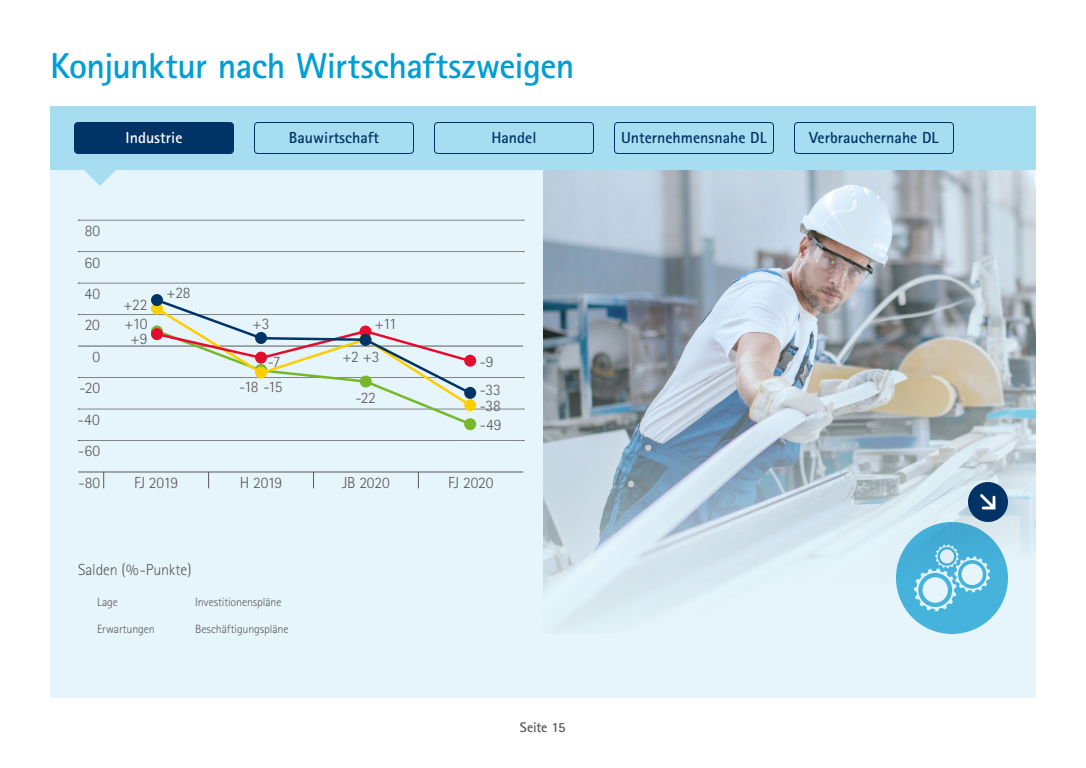
<style>
.page{position:relative;width:1086px;height:768px;background:#fff}
.page>*{position:absolute;margin:0;border:0;box-sizing:border-box;transform-origin:0 0}
.Headline_Kategorie_2{font:700 36px "Rotis Sans Serif";letter-spacing:-.015em;color:#009ed4}
.Fliesstext_10_pt_tit{font:300 16px "Rotis Sans Serif";letter-spacing:-.01em;color:#58585a}
.t1{font:700 16px "Rotis Sans Serif";color:#036}
.t2{font:700 16px "Rotis Sans Serif";color:#fff}
.Headline_Kategorie_2-2{font:700 14px "Rotis Sans Serif";letter-spacing:-.02em;color:#58585a}
.Fliesstext_10_pt_tit-2{font:300 12px "Rotis Sans Serif";letter-spacing:-.01em;color:#58585a}
</style>
<div class="page">
<div style="left:50px;top:106px;width:986px;height:592px;background:#e6f5fb"></div>
<div style="left:50px;top:106px;width:986px;height:64px;background:#a6ddf0"></div>
<svg style="left:84px;top:170px;width:32px;height:16px"></svg>
<img style="left:543px;top:170px;width:493px;height:455px">
<svg style="left:78px;top:220px;width:446px;height:1px"></svg>
<hr style="left:78px;top:472px;width:445px;height:1px;background:#58585a">
<svg style="left:78px;top:440px;width:446px;height:1px"></svg>
<svg style="left:78px;top:283px;width:446px;height:1px"></svg>
<svg style="left:78px;top:251px;width:446px;height:1px"></svg>
<svg style="left:103px;top:472px;width:1px;height:16px"></svg>
<svg style="left:208px;top:473px;width:1px;height:15px"></svg>
<svg style="left:313px;top:473px;width:1px;height:15px"></svg>
<svg style="left:418px;top:473px;width:1px;height:15px"></svg>
<div style="left:464px;top:418px;width:12px;height:12px;background:#76b82a;border-radius:50%"></div>
<svg style="left:896px;top:480px;width:114px;height:154px"></svg>
<div style="left:254px;top:122px;width:160px;height:32px;border:1px solid #036;border-radius:4px"></div>
<div style="left:74px;top:122px;width:160px;height:32px;background:#036;border-radius:4px"></div>
<div style="left:434px;top:122px;width:160px;height:32px;border:1px solid #036;border-radius:4px"></div>
<div style="left:614px;top:122px;width:160px;height:32px;border:1px solid #036;border-radius:4px"></div>
<div style="left:794px;top:122px;width:160px;height:32px;border:1px solid #036;border-radius:4px"></div>
<svg style="left:78px;top:297px;width:446px;height:130px"></svg>
<div style="left:151px;top:294px;width:12px;height:12px;background:#036;border-radius:50%"></div>
<div style="left:255px;top:332px;width:12px;height:12px;background:#036;border-radius:50%"></div>
<div style="left:464px;top:387px;width:12px;height:12px;background:#036;border-radius:50%"></div>
<div style="left:360px;top:334px;width:12px;height:12px;background:#036;border-radius:50%"></div>
<p class="Headline_Kategorie_2" style="left:50px;top:44px;width:526px">Konjunktur nach Wirtschaftszweigen</p>
<p class="t2" style="left:126px;top:128px;width:58px">Industrie</p>
<p class="t1" style="left:289px;top:128px;width:92px">Bauwirtschaft</p>
<p class="t1" style="left:491px;top:128px;width:47px">Handel</p>
<p class="t1" style="left:621px;top:128px;width:147px">Unternehmensnahe DL</p>
<p class="t1" style="left:809px;top:128px;width:131px">Verbrauchernahe DL</p>
<p class="Fliesstext_10_pt_tit" style="left:85px;top:221px;width:17px">80</p>
<p class="Fliesstext_10_pt_tit" style="left:84px;top:253px;width:17px">60</p>
<p class="Fliesstext_10_pt_tit" style="left:84px;top:284px;width:17px">40</p>
<p class="Fliesstext_10_pt_tit" style="left:85px;top:316px;width:17px">20</p>
<p class="Fliesstext_10_pt_tit" style="left:92px;top:347px;width:9px">0</p>
<p class="Fliesstext_10_pt_tit" style="left:80px;top:379px;width:22px">-20</p>
<p class="Fliesstext_10_pt_tit" style="left:78px;top:410px;width:24px">-40</p>
<p class="Fliesstext_10_pt_tit" style="left:78px;top:442px;width:23px">-60</p>
<p class="Fliesstext_10_pt_tit" style="left:123px;top:296px;width:25px">+22</p>
<p class="Fliesstext_10_pt_tit" style="left:125px;top:315px;width:24px">+10</p>
<p class="Fliesstext_10_pt_tit" style="left:130px;top:329px;width:19px">+9</p>
<p class="Fliesstext_10_pt_tit" style="left:167px;top:284px;width:25px">+28</p>
<p class="Fliesstext_10_pt_tit" style="left:253px;top:314px;width:18px">+3</p>
<p class="Fliesstext_10_pt_tit" style="left:375px;top:314px;width:23px">+11</p>
<p class="Fliesstext_10_pt_tit" style="left:342px;top:347px;width:39px">+2 +3</p>
<p class="Fliesstext_10_pt_tit" style="left:268px;top:352px;width:14px">-7</p>
<p class="Fliesstext_10_pt_tit" style="left:480px;top:352px;width:15px">-9</p>
<p class="Fliesstext_10_pt_tit" style="left:239px;top:377px;width:45px">-18 -15</p>
<p class="Fliesstext_10_pt_tit" style="left:356px;top:389px;width:22px">-22</p>
<p class="Fliesstext_10_pt_tit" style="left:480px;top:381px;width:23px">-33</p>
<p class="Fliesstext_10_pt_tit" style="left:480px;top:397px;width:23px">-38</p>
<p class="Fliesstext_10_pt_tit" style="left:480px;top:416px;width:23px">-49</p>
<p class="Fliesstext_10_pt_tit" style="left:79px;top:473px;width:23px">-80</p>
<p class="Fliesstext_10_pt_tit" style="left:134px;top:473px;width:46px">FJ 2019</p>
<p class="Fliesstext_10_pt_tit" style="left:240px;top:473px;width:44px">H 2019</p>
<p class="Fliesstext_10_pt_tit" style="left:342px;top:473px;width:49px">JB 2020</p>
<p class="Fliesstext_10_pt_tit" style="left:448px;top:473px;width:47px">FJ 2020</p>
<p class="Fliesstext_10_pt_tit" style="left:78px;top:560px;width:115px">Salden (%-Punkte)</p>
<p class="Fliesstext_10_pt_tit-2" style="left:97px;top:595px;width:23px">Lage</p>
<p class="Fliesstext_10_pt_tit-2" style="left:195px;top:595px;width:88px">Investitionenspläne</p>
<p class="Fliesstext_10_pt_tit-2" style="left:97px;top:622px;width:59px">Erwartungen</p>
<p class="Fliesstext_10_pt_tit-2" style="left:195px;top:622px;width:95px">Beschäftigungspläne</p>
<p class="Headline_Kategorie_2-2" style="left:520px;top:718px;width:47px">Seite 15</p>
</div>
